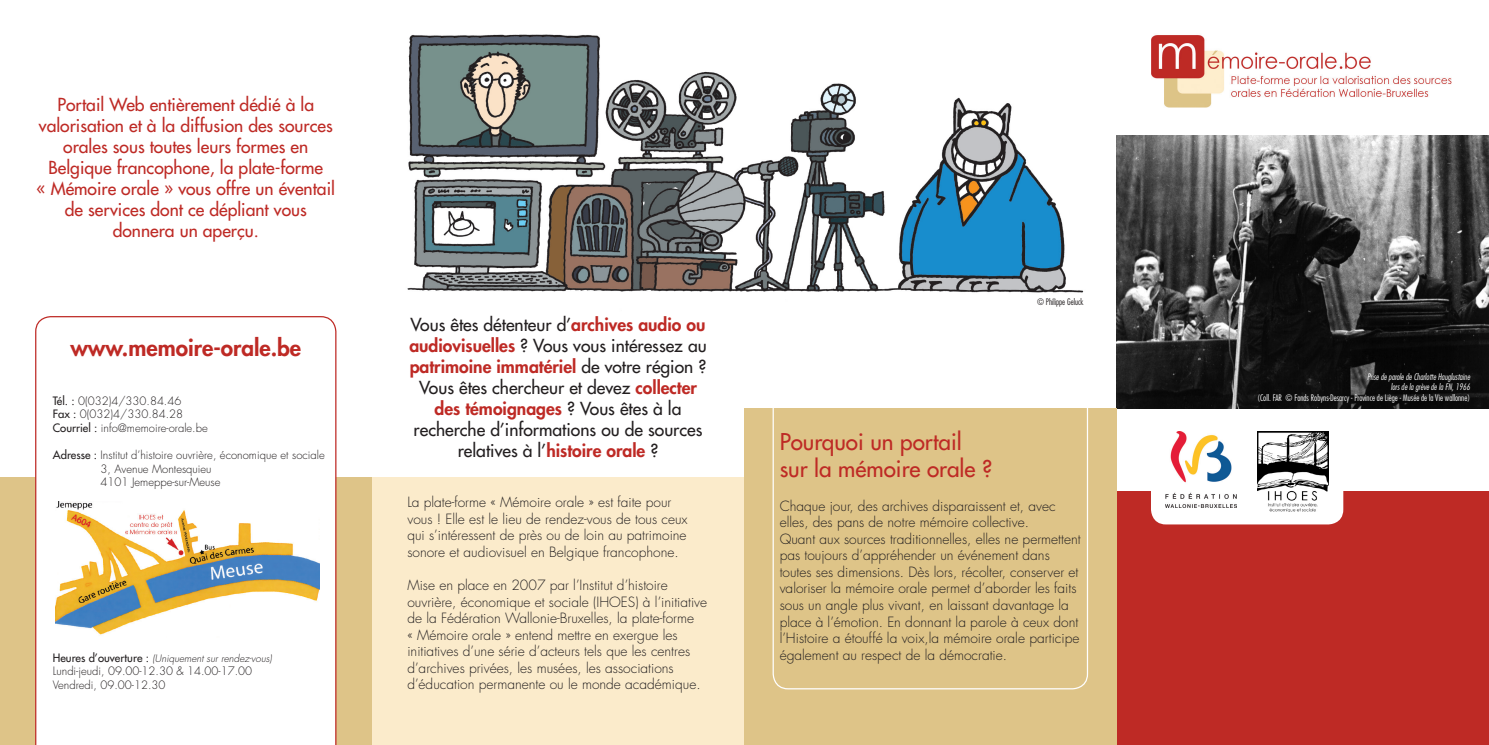
<style>
.page{position:relative;width:1489px;height:745px;background:#fff}
.page>*{position:absolute;margin:0;border:0;box-sizing:border-box;transform-origin:0 0}
.t1{font:500 22.5px/27px "Futura Std";color:#be2a25}
.t2{font:800 22.5px "Futura Std";color:#be2a25}
.t3{font:500 17.5px/21px "Futura Std";color:#231f20;text-align:center}
.t4{font:500 17.5px/21px "Futura Std";color:#be2a25;text-align:center}
.t5{font:300 13.75px/16.5px "Futura Std";color:#231f20}
.t6{font:300 11.25px/13.5px "Futura Std";color:#231f20}
.t7{font:italic 300 10px "Futura Std";color:#231f20}
.t8{font:300 condensed 8.75px "Futura Std";color:#fff}
.t9{font:italic 300 condensed 8.75px/10.5px "Futura Std";color:#fff;text-align:right}
.t10{font:300 condensed 8.75px "Futura Std";color:#231f20}
.s1{font-weight:500}
.s2{font-weight:500;font-style:normal;font-size:11.25px}
.s3{font-weight:800;color:#be2a25}
</style>
<div class="page">
<div style="left:372px;top:477px;width:372px;height:267px;background:#fbebcb"></div>
<div style="left:1116px;top:491px;width:372px;height:253px;background:#be2a25"></div>
<img style="left:1151px;top:35px;width:301px;height:73px">
<img style="left:1116px;top:135px;width:372px;height:273px">
<div style="left:744px;top:408px;width:372px;height:336px;background:#dec488"></div>
<img style="left:407px;top:34px;width:677px;height:259px">
<div style="left:0;top:477px;width:372px;height:267px;background:#dec488"></div>
<svg style="left:35px;top:316px;width:301px;height:428px"></svg>
<img style="left:55px;top:501px;width:264px;height:136px">
<div style="left:772px;top:337px;width:316px;height:352px;border:1px solid #fff;border-radius:15px"></div>
<div style="left:1150px;top:417px;width:193px;height:107px;background:#fff;border-radius:15px"></div>
<img style="left:1165px;top:431px;width:71px;height:76px">
<img style="left:1257px;top:431px;width:71px;height:80px">
<p class="t4" style="left:37px;top:94px;width:300px">Portail Web entièrement dédié à la valorisation et à la diffusion des sources orales sous toutes leurs formes en Belgique francophone, la plate-forme<br>« Mémoire orale » vous offre un éventail de services dont ce dépliant vous donnera un aperçu.</p>
<h1 class="t2" style="left:70px;top:333px;width:232px">www.memoire-orale.be</h1>
<p class="t6" style="left:53px;top:394px;width:156px"><span class="s1">Tél. :</span> 0(032)4/330.84.46<br><span class="s1">Fax :</span> 0(032)4/330.84.28<br><span class="s1">Courriel :</span> info@memoire-orale.be</p>
<p class="t6" style="left:101px;top:448px;width:226px;text-indent:-48px"><span class="s1">Adresse :</span> Institut d’histoire ouvrière, économique et sociale<br>3, Avenue Montesquieu<br>4101 Jemeppe-sur-Meuse</p>
<p class="t7" style="left:53px;top:651px;width:220px"><span class="s2">Heures d’ouverture :</span> (Uniquement sur rendez-vous)</p>
<p class="t6" style="left:53px;top:664px;width:201px">Lundi-jeudi, 09.00-12.30 &amp; 14.00-17.00<br>Vendredi, 09.00-12.30</p>
<p class="t3" style="left:409px;top:313px;width:299px">Vous êtes détenteur d’<span class="s3">archives audio ou audiovisuelles</span> ? Vous vous intéressez au <span class="s3">patrimoine immatériel</span> de votre région ?<br>Vous êtes chercheur et devez <span class="s3">collecter des témoignages</span> ? Vous êtes à la recherche d’informations ou de sources relatives à l’<span class="s3">histoire orale</span> ?</p>
<p class="t5" style="left:407px;top:494px;width:282px">La plate-forme « Mémoire orale » est faite pour vous ! Elle est le lieu de rendez-vous de tous ceux qui s’intéressent de près ou de loin au patrimoine sonore et audiovisuel en Belgique francophone.</p>
<p class="t5" style="left:407px;top:576px;width:301px">Mise en place en 2007 par l’Institut d’histoire ouvrière, économique et sociale (IHOES) à l’initiative de la Fédération Wallonie-Bruxelles, la plate-forme<br>« Mémoire orale » entend mettre en exergue les initiatives d’une série d’acteurs tels que les centres d’archives privées, les musées, les associations d’éducation permanente ou le monde académique.</p>
<p class="t10" style="left:1037px;top:296px;width:48px">© Philippe Geluck</p>
<h1 class="t1" style="left:779px;top:427px;width:214px">Pourquoi un portail sur la mémoire orale ?</h1>
<p class="t5" style="left:779px;top:497px;width:302px">Chaque jour, des archives disparaissent et, avec elles, des pans de notre mémoire collective.<br>Quant aux sources traditionnelles, elles ne permettent pas toujours d’appréhender un événement dans toutes ses dimensions. Dès lors, récolter, conserver et valoriser la mémoire orale permet d’aborder les faits sous un angle plus vivant, en laissant davantage la place à l’émotion. En donnant la parole à ceux dont l’Histoire a étouffé la voix,la mémoire orale participe également au respect de la démocratie.</p>
<p class="t9" style="left:1366px;top:371px;width:104px">Prise de parole de Charlotte Hauglustaine lors de la grève de la FN, 1966</p>
<p class="t8" style="left:1257px;top:392px;width:214px">(Coll. FAR © Fonds Robyns-Desarcy - Province de Liège - Musée de la Vie wallonne)</p>
</div>
